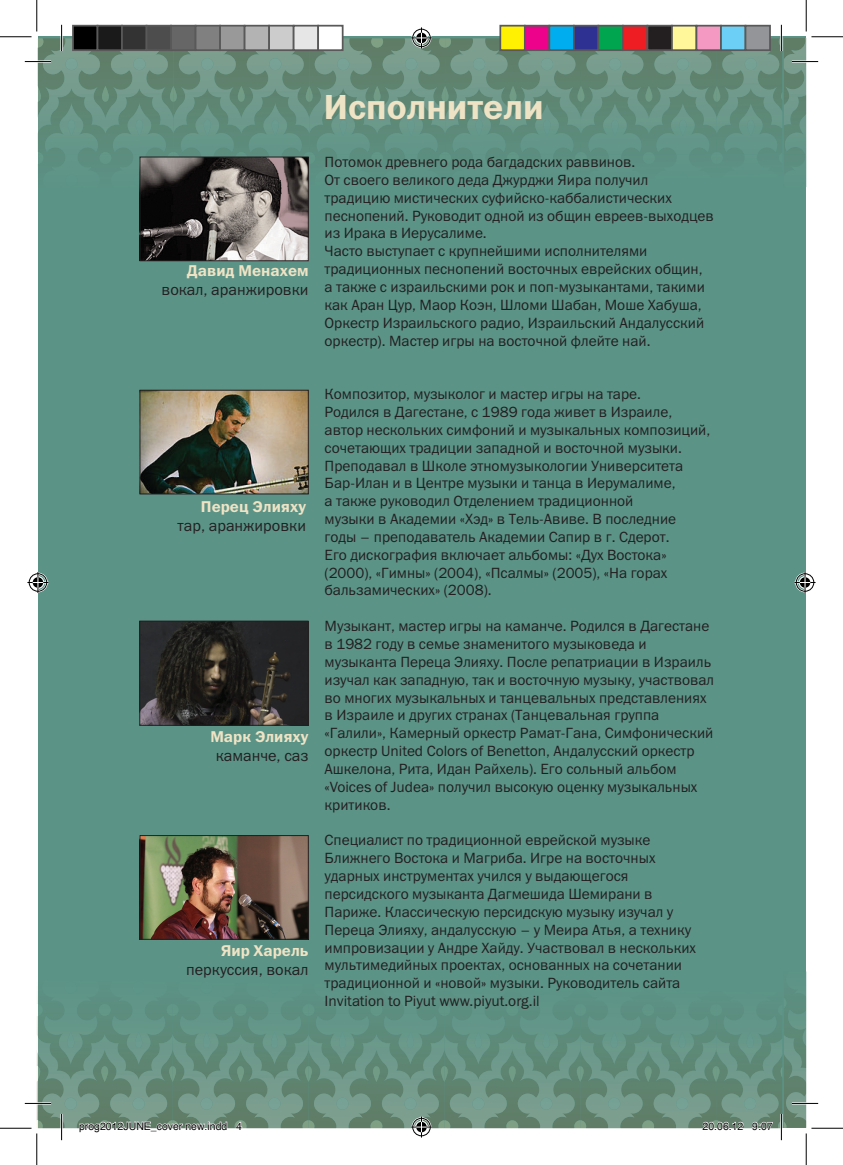
<style>
.page{position:relative;width:843px;height:1165px;background:#fff}
.page>*{position:absolute;margin:0;border:0;box-sizing:border-box;transform-origin:0 0}
.t1{font:35px "Franklin Gothic Demi ITC";color:#efe3c5}
.t2{font:15.75px "Franklin Gothic Book ITC";color:#231f20}
.t3{font:15.75px "Franklin Gothic Demi ITC";color:#efe3c5}
.t4{font:14.88px/17.8px "Franklin Gothic Book ITC";color:#231f20}
.t5{font:10.5px "Helvetica";color:#000}
</style>
<div class="page">
<div style="left:38px;top:37px;width:744px;height:1091px;background:#5b9386"></div>
<div style="left:782px;top:37px;width:24px;height:1091px;background:#5b9386"></div>
<img style="left:142px;top:188px;width:164px;height:71px">
<div style="left:140px;top:157px;width:168px;height:104px;border:1px solid #231f20"></div>
<img style="left:142px;top:392px;width:164px;height:100px">
<div style="left:140px;top:390px;width:168px;height:104px;border:1px solid #231f20"></div>
<img style="left:141px;top:623px;width:165px;height:100px">
<div style="left:139px;top:621px;width:169px;height:104px;border:1px solid #231f20"></div>
<img style="left:142px;top:837px;width:164px;height:100px">
<div style="left:140px;top:835px;width:168px;height:104px;border:1px solid #231f20"></div>
<hr style="left:0;top:36px;width:32px;height:1px;background:#000">
<hr style="left:811px;top:36px;width:31px;height:1px;background:#000">
<hr style="left:0;top:1128px;width:32px;height:1px;background:#000">
<hr style="left:811px;top:1128px;width:31px;height:1px;background:#000">
<hr style="left:36px;top:0;width:1px;height:32px;background:#000">
<hr style="left:36px;top:1133px;width:1px;height:32px;background:#000">
<hr style="left:805px;top:0;width:1px;height:32px;background:#000">
<hr style="left:805px;top:1133px;width:1px;height:32px;background:#000">
<svg style="left:25px;top:25px;width:793px;height:163px"></svg>
<svg style="left:27px;top:572px;width:21px;height:21px"></svg>
<svg style="left:794px;top:572px;width:21px;height:21px"></svg>
<div style="left:73px;top:26px;width:24px;height:24px;background:#000"></div>
<div style="left:72px;top:25px;width:26px;height:26px;border:2px solid #595959"></div>
<div style="left:97px;top:26px;width:25px;height:24px;background:#1a1a1a"></div>
<div style="left:97px;top:25px;width:26px;height:26px;border:2px solid #595959"></div>
<div style="left:122px;top:26px;width:24px;height:24px;background:#333"></div>
<div style="left:121px;top:25px;width:26px;height:26px;border:2px solid #595959"></div>
<div style="left:146px;top:26px;width:25px;height:24px;background:#4d4d4d"></div>
<div style="left:146px;top:25px;width:26px;height:26px;border:2px solid #595959"></div>
<div style="left:171px;top:26px;width:24px;height:24px;background:#666"></div>
<div style="left:170px;top:25px;width:26px;height:26px;border:2px solid #595959"></div>
<div style="left:195px;top:26px;width:25px;height:24px;background:#808080"></div>
<div style="left:195px;top:25px;width:26px;height:26px;border:2px solid #595959"></div>
<div style="left:220px;top:26px;width:24px;height:24px;background:#999"></div>
<div style="left:219px;top:25px;width:26px;height:26px;border:2px solid #595959"></div>
<div style="left:244px;top:26px;width:25px;height:24px;background:#b3b3b3"></div>
<div style="left:244px;top:25px;width:26px;height:26px;border:2px solid #595959"></div>
<div style="left:269px;top:26px;width:24px;height:24px;background:#ccc"></div>
<div style="left:268px;top:25px;width:26px;height:26px;border:2px solid #595959"></div>
<div style="left:293px;top:26px;width:25px;height:24px;background:#e6e6e6"></div>
<div style="left:293px;top:25px;width:26px;height:26px;border:2px solid #595959"></div>
<div style="left:318px;top:26px;width:24px;height:24px;background:#fff"></div>
<div style="left:317px;top:25px;width:26px;height:26px;border:2px solid #595959"></div>
<div style="left:500px;top:26px;width:24px;height:24px;background:#fff101"></div>
<div style="left:499px;top:25px;width:26px;height:26px;border:2px solid #595959"></div>
<div style="left:524px;top:26px;width:25px;height:24px;background:#ed028c"></div>
<div style="left:524px;top:25px;width:26px;height:26px;border:2px solid #595959"></div>
<div style="left:549px;top:26px;width:24px;height:24px;background:#00aeef"></div>
<div style="left:548px;top:25px;width:26px;height:26px;border:2px solid #595959"></div>
<div style="left:573px;top:26px;width:25px;height:24px;background:#2e3092"></div>
<div style="left:573px;top:25px;width:26px;height:26px;border:2px solid #595959"></div>
<div style="left:598px;top:26px;width:24px;height:24px;background:#00a54f"></div>
<div style="left:597px;top:25px;width:26px;height:26px;border:2px solid #595959"></div>
<div style="left:622px;top:26px;width:25px;height:24px;background:#ee1d23"></div>
<div style="left:622px;top:25px;width:26px;height:26px;border:2px solid #595959"></div>
<div style="left:647px;top:26px;width:24px;height:24px;background:#231f20"></div>
<div style="left:646px;top:25px;width:26px;height:26px;border:2px solid #595959"></div>
<div style="left:671px;top:26px;width:25px;height:24px;background:#fff79a"></div>
<div style="left:671px;top:25px;width:26px;height:26px;border:2px solid #595959"></div>
<div style="left:696px;top:26px;width:24px;height:24px;background:#f499c2"></div>
<div style="left:695px;top:25px;width:26px;height:26px;border:2px solid #595959"></div>
<div style="left:720px;top:26px;width:25px;height:24px;background:#6bcff6"></div>
<div style="left:720px;top:25px;width:26px;height:26px;border:2px solid #595959"></div>
<div style="left:745px;top:26px;width:24px;height:24px;background:#939598"></div>
<div style="left:744px;top:25px;width:26px;height:26px;border:2px solid #595959"></div>
<svg style="left:25px;top:971px;width:793px;height:169px"></svg>
<p class="t3" style="left:187px;top:261px;width:123px">Давид Менахем</p>
<p class="t2" style="left:161px;top:280px;width:148px">вокал, аранжировки</p>
<h1 class="t1" style="left:324px;top:86px;width:221px">Исполнители</h1>
<p class="t4" style="left:324px;top:153px;width:391px">Потомок древнего рода багдадских раввинов.<br>От своего великого деда Джурджи Яира получил традицию мистических суфийско-каббалистических песнопений. Руководит одной из общин евреев-выходцев из Ирака в Иерусалиме.<br>Часто выступает с крупнейшими исполнителями традиционных песнопений восточных еврейских общин, а также с израильскими рок и поп-музыкантами, такими как Аран Цур, Маор Коэн, Шломи Шабан, Моше Хабуша, Оркестр Израильского радио, Израильский Андалусский оркестр). Мастер игры на восточной флейте най.</p>
<p class="t3" style="left:201px;top:497px;width:107px">Перец Элияху</p>
<p class="t2" style="left:177px;top:515px;width:130px">тар, аранжировки</p>
<p class="t3" style="left:210px;top:727px;width:100px">Марк Элияху</p>
<p class="t2" style="left:216px;top:745px;width:94px">каманче, саз</p>
<p class="t3" style="left:221px;top:941px;width:89px">Яир Харель</p>
<p class="t2" style="left:186px;top:959px;width:124px">перкуссия, вокал</p>
<p class="t4" style="left:324px;top:385px;width:387px">Композитор, музыколог и мастер игры на таре.<br>Родился в Дагестане, с 1989 года живет в Израиле, автор нескольких симфоний и музыкальных композиций, сочетающих традиции западной и восточной музыки.<br>Преподавал в Школе этномузыкологии Университета Бар-Илан и в Центре музыки и танца в Иерумалиме,<br>а также руководил Отделением традиционной<br>музыки в Академии «Хэд» в Тель-Авиве. В последние годы – преподаватель Академии Сапир в г. Сдерот.<br>Его дискография включает альбомы: «Дух Востока» (2000), «Гимны» (2004), «Псалмы» (2005), «На горах бальзамических» (2008).</p>
<p class="t4" style="left:324px;top:617px;width:391px">Музыкант, мастер игры на каманче. Родился в Дагестане в 1982 году в семье знаменитого музыковеда и музыканта Переца Элияху. После репатриации в Израиль изучал как западную, так и восточную музыку, участвовал во многих музыкальных и танцевальных представлениях в Израиле и других странах (Танцевальная группа «Галили», Камерный оркестр Рамат-Гана, Симфонический оркестр United Colors of Benetton, Андалусский оркестр Ашкелона, Рита, Идан Райхель). Его сольный альбом «Voices of Judea» получил высокую оценку музыкальных критиков.</p>
<p class="t4" style="left:324px;top:831px;width:373px">Специалист по традиционной еврейской музыке Ближнего Востока и Магриба. Игре на восточных ударных инструментах учился у выдающегося персидского музыканта Дагмешида Шемирани в Париже. Классическую персидскую музыку изучал у Переца Элияху, андалусскую – у Меира Атья, а технику импровизации у Андре Хайду. Участвовал в нескольких мультимедийных проектах, основанных на сочетании традиционной и «новой» музыки. Руководитель сайта Invitation to Piyut www.piyut.org.il</p>
<p class="t5" style="left:79px;top:1118px;width:164px">prog2012JUNE_cover new.indd 4</p>
<p class="t5" style="left:702px;top:1118px;width:72px">20.06.12 9:07</p>
</div>
